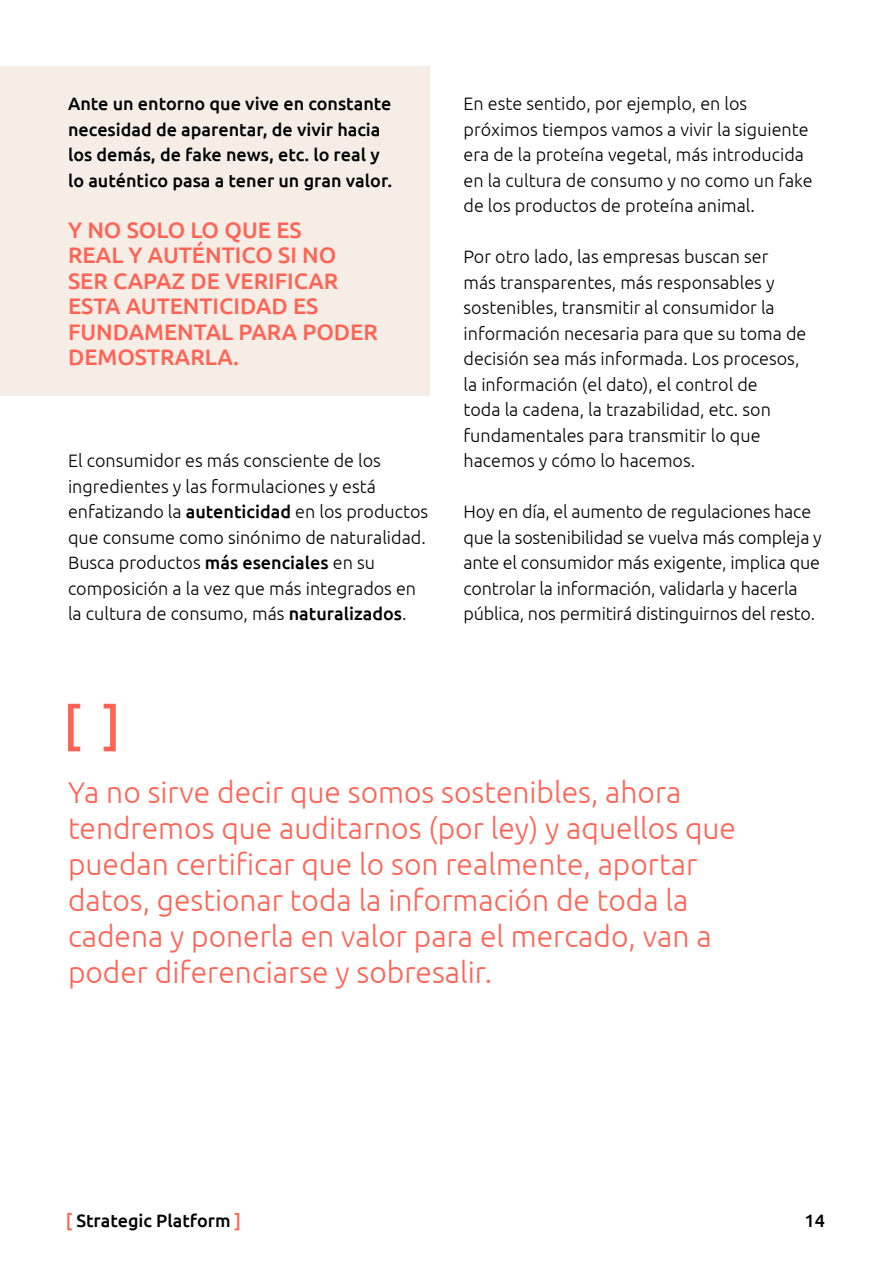
<style>
.page{position:relative;width:893px;height:1263px;background:#fff}
.page>*{position:absolute;margin:0;border:0;box-sizing:border-box;transform-origin:0 0}
.t1{font:300 30px/36px "Ubuntu";color:#ff6354}
.t2{font:500 22.5px/25.5px "Ubuntu";color:#ff6354}
.t3{font:300 18px/25.5px "Ubuntu";color:#000}
.t4{font:500 18px/25.5px "Ubuntu";color:#000}
.s1{font-weight:500}
.s2{color:#ff6354}
</style>
<div class="page">
<div style="left:0;top:67px;width:429px;height:329px;background:#f5ede6"></div>
<svg style="left:68px;top:704px;width:48px;height:47px"></svg>
<p class="t4" style="left:68px;top:90px;width:326px">Ante un entorno que vive en constante necesidad de aparentar, de vivir hacia los demás, de fake news, etc. lo real y lo auténtico pasa a tener un gran valor.</p>
<p class="t2" style="left:68px;top:216px;width:311px">Y NO SOLO LO QUE ES<br>REAL Y AUTÉNTICO SI NO<br>SER CAPAZ DE VERIFICAR<br>ESTA AUTENTICIDAD ES<br>FUNDAMENTAL PARA PODER<br>DEMOSTRARLA.</p>
<p class="t3" style="left:68px;top:448px;width:362px">El consumidor es más consciente de los ingredientes y las formulaciones y está enfatizando la <span class="s1">autenticidad</span> en los productos que consume como sinónimo de naturalidad.<br>Busca productos <span class="s1">más esenciales</span> en su composición a la vez que más integrados en la cultura de consumo, más <span class="s1">naturalizados</span>.</p>
<p class="t3" style="left:463px;top:91px;width:351px">En este sentido, por ejemplo, en los próximos tiempos vamos a vivir la siguiente era de la proteína vegetal, más introducida en la cultura de consumo y no como un fake de los productos de proteína animal.</p>
<p class="t3" style="left:463px;top:244px;width:344px">Por otro lado, las empresas buscan ser<br>más transparentes, más responsables y sostenibles, transmitir al consumidor la información necesaria para que su toma de decisión sea más informada. Los procesos, la información (el dato), el control de<br>toda la cadena, la trazabilidad, etc. son fundamentales para transmitir lo que hacemos y cómo lo hacemos.</p>
<p class="t3" style="left:463px;top:499px;width:360px">Hoy en día, el aumento de regulaciones hace que la sostenibilidad se vuelva más compleja y ante el consumidor más exigente, implica que controlar la información, validarla y hacerla pública, nos permitirá distinguirnos del resto.</p>
<p class="t1" style="left:68px;top:774px;width:669px">Ya no sirve decir que somos sostenibles, ahora tendremos que auditarnos (por ley) y aquellos que puedan certificar que lo son realmente, aportar datos, gestionar toda la información de toda la cadena y ponerla en valor para el mercado, van a poder diferenciarse y sobresalir.</p>
<p class="t4" style="left:66px;top:1207px;width:177px"><span class="s2">[</span> Strategic Platform <span class="s2">]</span></p>
<p class="t4" style="left:804px;top:1207px;width:22px">14</p>
</div>
